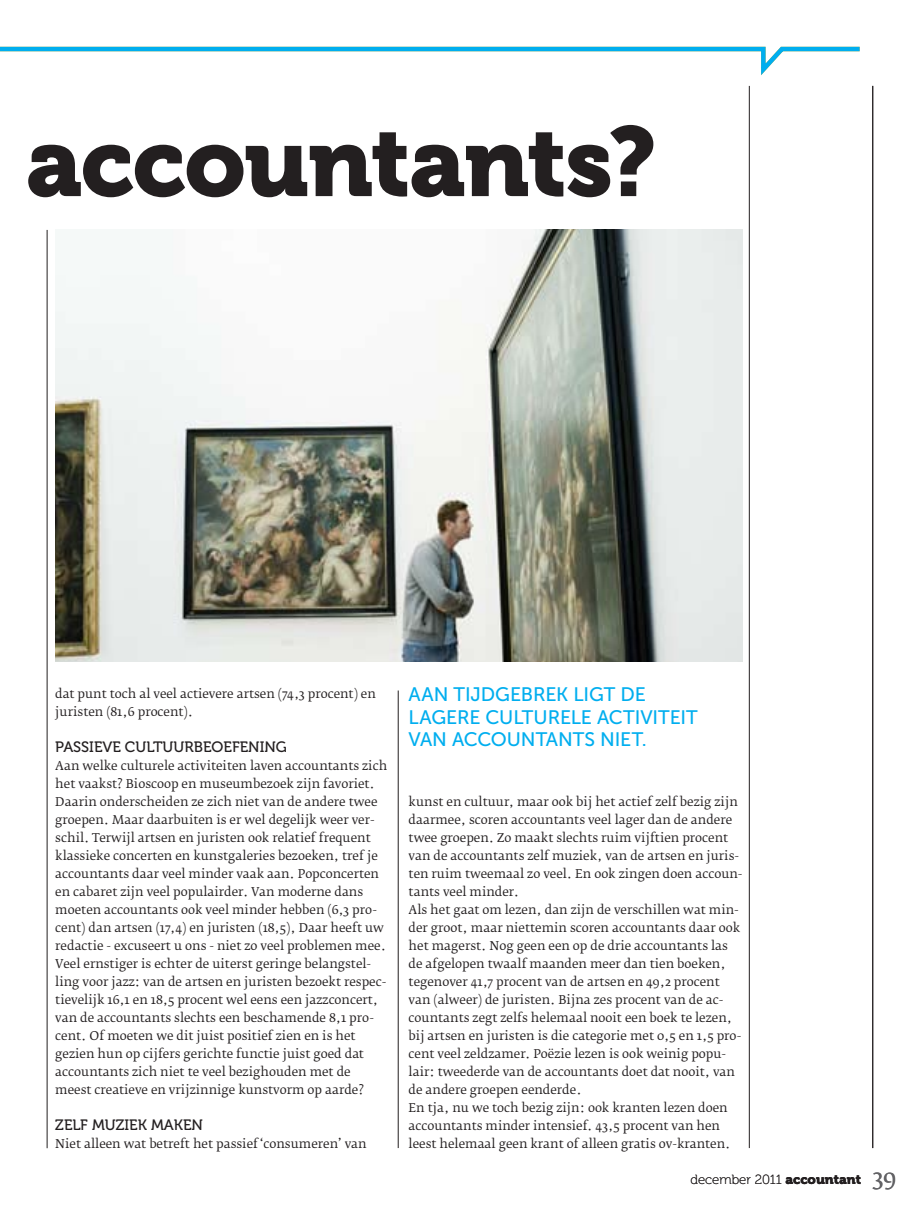
<style>
.page{position:relative;width:915px;height:1212px;background:#fff}
.page>*{position:absolute;margin:0;border:0;box-sizing:border-box;transform-origin:0 0}
.t1{font:97.5px "Museo 900";color:#231f20}
.t2{font:19.5px/22.5px "Museo Sans 500";letter-spacing:-.005em;color:#00aeef}
.t3{font:15px "Museo 500";color:#231f20}
.t4{font:13.2px "Museo 100";color:#231f20}
.t5{font:12px/18px "Fedra Serif B Std";color:#231f20}
.s1{font-family:"Museo 900"}
.s2{font-family:"Fedra Serif B Std";font-size:22.5px;color:#636366}
</style>
<div class="page">
<hr style="left:47px;top:230px;width:1px;height:918px;background:#231f20">
<hr style="left:398px;top:690px;width:1px;height:458px;background:#231f20">
<hr style="left:748px;top:86px;width:1px;height:1062px;background:#231f20">
<svg style="left:0;top:46px;width:860px;height:29px"></svg>
<hr style="left:872px;top:86px;width:1px;height:1062px;background:#231f20">
<img style="left:55px;top:230px;width:687px;height:432px">
<h1 class="t1" style="left:25px;top:107px;width:632px">accountants?</h1>
<p class="t5" style="left:55px;top:685px;width:322px">dat punt toch al veel actievere artsen (74,3 procent) en juristen (81,6 procent).</p>
<p class="t3" style="left:55px;top:739px;width:221px">PASSIEVE CULTUURBEOEFENING</p>
<p class="t5" style="left:55px;top:757px;width:333px">Aan welke culturele activiteiten laven accountants zich het vaakst? Bioscoop en museumbezoek zijn favoriet.<br>Daarin onderscheiden ze zich niet van de andere twee groepen. Maar daarbuiten is er wel degelijk weer ver&shy;schil. Terwijl artsen en juristen ook relatief frequent klassieke concerten en kunstgaleries bezoeken, tref je accountants daar veel minder vaak aan. Popconcerten en cabaret zijn veel populairder. Van moderne dans moeten accountants ook veel minder hebben (6,3 pro&shy;cent) dan artsen (17,4) en juristen (18,5), Daar heeft uw redactie - excuseert u ons - niet zo veel problemen mee.<br>Veel ernstiger is echter de uiterst geringe belangstel&shy;ling voor jazz: van de artsen en juristen bezoekt respec&shy;tievelijk 16,1 en 18,5 procent wel eens een jazzconcert, van de accountants slechts een beschamende 8,1 pro&shy;cent. Of moeten we dit juist positief zien en is het gezien hun op cijfers gerichte functie juist goed dat accountants zich niet te veel bezighouden met de meest creatieve en vrijzinnige kunstvorm op aarde?</p>
<p class="t3" style="left:55px;top:1117px;width:108px">ZELF MUZIEK MAK</p>
<p class="t3" style="left:183px;top:1117px;width:19px">EN</p>
<p class="t5" style="left:55px;top:1135px;width:313px">Niet alleen wat betreft het passief ‘consumeren’ van</p>
<h2 class="t2" style="left:408px;top:683px;width:225px">AAN TIJDGEBREK LIGT DE<br>LAGERE CULTURELE</h2>
<h2 class="t2" style="left:408px;top:706px;width:290px;text-indent:188px">ACTIVITEIT<br>VAN ACCO UN TAN TS NIET.</h2>
<p class="t5" style="left:408px;top:793px;width:335px">kunst en cultuur, maar ook bij het actief zelf bezig zijn daarmee, scoren accountants veel lager dan de andere twee groepen. Zo maakt slechts ruim vijftien procent van de accountants zelf muziek, van de artsen en juris&shy;ten ruim tweemaal zo veel. En ook zingen doen accoun&shy;tants veel minder.<br>Als het gaat om lezen, dan zijn de verschillen wat min&shy;der groot, maar niettemin scoren accountants daar ook het magerst. Nog geen een op de drie accountants las de afgelopen twaalf maanden meer dan tien boeken, tegenover 41,7 procent van de artsen en 49,2 procent van (alweer) de juristen. Bijna zes procent van de ac&shy;countants zegt zelfs helemaal nooit een boek te lezen, bij artsen en juristen is die categorie met 0,5 en 1,5 pro&shy;cent veel zeldzamer. Poëzie lezen is ook weinig popu&shy;lair: tweederde van de accountants doet dat nooit, van de andere groepen eenderde.<br>En tja, nu we toch bezig zijn: ook kranten lezen doen accountants minder intensief. 43,5 procent van hen leest helemaal geen krant of alleen gratis ov-kranten.</p>
<p class="t4" style="left:690px;top:1172px;width:207px">december 2011 <span class="s1">accountant</span> <span class="s2">39</span></p>
</div>
